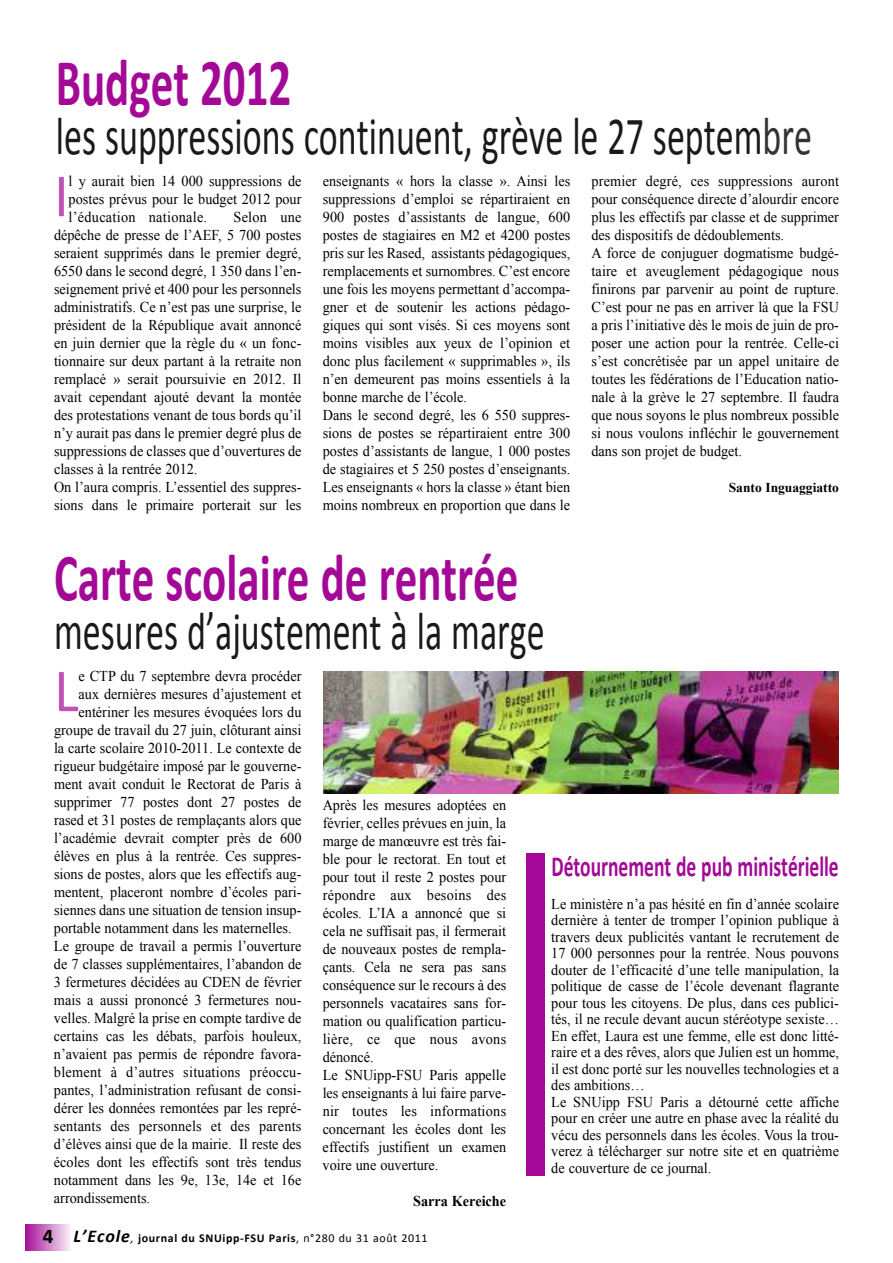
<style>
.page{position:relative;width:893px;height:1263px;background:#fff}
.page>*{position:absolute;margin:0;border:0;box-sizing:border-box;transform-origin:0 0}
.t1{font:700 67.5px "Calibri";color:#a30996;scale:.67 1}
.t2{font:61.8px "Calibri";color:#bf53b6;scale:.95 1}
.t3{font:54px "Calibri";color:#191919;scale:.67 1}
.t4{font:700 29.25px "Calibri";color:#a30996;scale:.67 1}
.t5{font:15px/18px "Times New Roman";color:#000;scale:.95 1}
.t6{font:15px "Times New Roman";letter-spacing:.02em;color:#000;scale:.95 1}
.t7{font:700 15px "Times New Roman";color:#000;scale:.95 1}
.t8{font:700 13.5px "Times New Roman";color:#000}
.t9{font:700 12px "Calibri";letter-spacing:.05em;color:#000}
.s1{color:#333}
.s2{font-size:21px}
.s3{font-style:italic;font-size:18px}
.s4{font-weight:400;font-style:italic}
.s5{font-weight:400}
</style>
<div class="page">
<div style="left:26px;top:1225px;width:45px;height:25px;background:linear-gradient(to right,#a7139a,#faf1f9)"></div>
<div style="left:323px;top:672px;width:516px;height:126px;background:linear-gradient(to right,#fff,#fff)"></div>
<img style="left:323px;top:672px;width:516px;height:121px">
<div style="left:526px;top:854px;width:18px;height:322px;background:#a30996"></div>
<h1 class="t1" style="left:56px;top:40px;width:353px">Budget 2012</h1>
<h3 class="t3" style="left:56px;top:103px;width:1130px">les suppressions continuent, grève le 27 septem<span class="s1">bre</span></h3>
<h2 class="t2" style="left:54px;top:157px;width:17px">I</h2>
<p class="t5" style="left:69px;top:172px;width:247px;text-align:justify">l y aurait bien 14 000 suppressions de postes prévus pour le budget 2012 pour l’éducation nationale.</p>
<p class="t5" style="left:323px;top:172px;width:262px">enseignants « hors la classe ». Ainsi les suppressions d’emploi se répartiraient en 900 postes d’assistants de langue, 600 postes de stagiaires en M2 et 4200 postes pris sur les Rased, assistants pédagogiques, remplacements et surnombres. C’est encore une fois les moyens permettant d’accompa&shy;gner et de soutenir les actions pédago&shy;giques qui sont visés. Si ces moyens sont moins visibles aux yeux de l’opinion et donc plus facilement « supprimables », ils n’en demeurent pas moins essentiels à la bonne marche de l’école.<br>Dans le second degré, les 6 550 suppres&shy;sions de postes se répartiraient entre 300 postes d’assistants de langue, 1 000 postes de stagiaires et 5 250 postes d’enseignants.<br>Les enseignants « hors la classe » étant bien moins nombreux en proportion que dans le</p>
<p class="t5" style="left:591px;top:172px;width:262px">premier degré, ces suppressions auront pour conséquence directe d’alourdir encore plus les effectifs par classe et de supprimer des dispositifs de dédoublements.<br>A force de conjuguer dogmatisme budgé&shy;taire et aveuglement pédagogique nous finirons par parvenir au point de rupture.<br>C’est pour ne pas en arriver là que la FSU a pris l’initiative dès le mois de juin de pro&shy;poser une action pour la rentrée. Celle-ci s’est concrétisée par un appel unitaire de toutes les fédérations de l’Education natio&shy;nale à la grève le 27 septembre. Il faudra que nous soyons le plus nombreux possible si nous voulons infléchir le gouvernement dans son projet de budget.</p>
<p class="t5" style="left:54px;top:208px;width:262px;text-indent:179px">Selon une dépêche de presse de l’AEF, 5 700 postes seraient supprimés dans le premier degré, 6550 dans le second degré, 1 350 dans l’en&shy;seignement privé et 400 pour les personnels administratifs. Ce n’est pas une surprise, le président de la République avait annoncé en juin dernier que la règle du « un fonc&shy;tionnaire sur deux partant à la retraite non remplacé » serait poursuivie en 2012. Il avait cependant ajouté devant la montée des protestations venant de tous bords qu’il n’y aurait pas dans le premier degré plus de suppressions de classes que d’ouvertures de classes à la rentrée 2012.<br>On l’aura compris. L’essentiel des suppres&shy;sions dans le primaire porterait sur les</p>
<p class="t8" style="left:729px;top:480px;width:112px">Santo Inguaggiatto</p>
<h1 class="t1" style="left:54px;top:535px;width:694px">Carte scolaire de rentrée</h1>
<h3 class="t3" style="left:54px;top:598px;width:734px">mesures d’ajustement à la marge</h3>
<h2 class="t2" style="left:54px;top:652px;width:27px">L</h2>
<p class="t5" style="left:79px;top:667px;width:236px">e CTP du 7 septembre devra procéder</p>
<p class="t5" style="left:79px;top:685px;width:236px">aux dernières mesures d’ajustement et</p>
<p class="t5" style="left:79px;top:703px;width:236px">entériner les mesures évoquées lors du</p>
<p class="t5" style="left:54px;top:721px;width:262px">groupe de travail du 27 juin, clôturant ainsi</p>
<p class="t5" style="left:54px;top:739px;width:262px">la carte scolaire 2010-2011. Le contexte de</p>
<p class="t5" style="left:54px;top:757px;width:262px">rigueur budgétaire imposé par le gouverne-</p>
<p class="t5" style="left:54px;top:775px;width:262px">ment avait conduit le Rectorat de Paris à</p>
<p class="t5" style="left:54px;top:793px;width:262px">supprimer 77 postes dont 27 postes de</p>
<p class="t5" style="left:54px;top:811px;width:262px">rased et 31 postes de remplaçants alors que</p>
<p class="t5" style="left:54px;top:829px;width:262px">l’académie devrait compter près de 600</p>
<p class="t5" style="left:54px;top:847px;width:262px">élèves en plus à la rentrée. Ces suppres-</p>
<p class="t5" style="left:54px;top:865px;width:262px">sions de postes, alors que les effectifs aug-</p>
<p class="t5" style="left:54px;top:883px;width:262px">mentent, placeront nombre d’écoles pari-</p>
<p class="t5" style="left:54px;top:901px;width:262px">siennes dans une situation de tension insup-</p>
<p class="t5" style="left:54px;top:919px;width:252px">portable notamment dans les maternelles.</p>
<p class="t5" style="left:54px;top:937px;width:262px">Le groupe de travail a permis l’ouverture</p>
<p class="t5" style="left:54px;top:955px;width:262px">de 7 classes supplémentaires, l’abandon de</p>
<p class="t5" style="left:54px;top:973px;width:262px">3 fermetures décidées au CDEN de février</p>
<p class="t5" style="left:54px;top:991px;width:262px">mais a aussi prononcé 3 fermetures nou-</p>
<p class="t5" style="left:54px;top:1009px;width:262px">velles. Malgré la prise en compte tardive de</p>
<p class="t5" style="left:54px;top:1027px;width:262px">certains cas les débats, parfois houleux,</p>
<p class="t5" style="left:54px;top:1045px;width:262px">n’avaient pas permis de répondre favora-</p>
<p class="t6" style="left:54px;top:1064px;width:262px">blement à d’autres situations préoccu-</p>
<p class="t5" style="left:54px;top:1081px;width:262px">pantes, l’administration refusant de consi-</p>
<p class="t5" style="left:54px;top:1099px;width:262px">dérer les données remontées par les repré-</p>
<p class="t5" style="left:54px;top:1117px;width:262px">sentants des personnels et des parents</p>
<p class="t5" style="left:54px;top:1135px;width:262px">d’élèves ainsi que de la mairie. Il reste des</p>
<p class="t5" style="left:54px;top:1153px;width:262px">écoles dont les effectifs sont très tendus</p>
<p class="t5" style="left:54px;top:1171px;width:262px">notamment dans les 9e, 13e, 14e et 16e</p>
<p class="t5" style="left:54px;top:1189px;width:103px">arrondissements.</p>
<p class="t5" style="left:323px;top:795px;width:195px">Après les mesures adoptées en février, celles prévues en juin, la marge de manœuvre est très fai&shy;ble pour le rectorat. En tout et pour tout il reste 2 postes pour répondre aux besoins des écoles. L’IA a annoncé que si cela ne suffisait pas, il fermerait de nouveaux postes de rempla&shy;çants. Cela ne sera pas sans conséquence sur le recours à des personnels vacataires sans for&shy;mation ou qualification particu&shy;lière, ce que nous avons dénoncé.<br>Le SNUipp-FSU Paris appelle les enseignants à lui faire parve&shy;nir toutes les informations concernant les écoles dont les effectifs justifient un examen voire une ouverture.</p>
<p class="t7" style="left:413px;top:1192px;width:99px">Sarra Kereiche</p>
<h3 class="t4" style="left:551px;top:848px;width:430px">Détournement de pub ministérielle</h3>
<p class="t5" style="left:551px;top:895px;width:304px;line-height:16.5px">Le ministère n’a pas hésité en fin d’année scolaire dernière à tenter de tromper l’opinion publique à travers deux publicités vantant le recrutement de 17 000 personnes pour la rentrée. Nous pouvons douter de l’efficacité d’une telle manipulation, la politique de casse de l’école devenant flagrante pour tous les citoyens. De plus, dans ces publici&shy;tés, il ne recule devant aucun stéréotype sexiste… En effet, Laura est une femme, elle est donc litté&shy;raire et a des rêves, alors que Julien est un homme, il est donc porté sur les nouvelles technologies et a des ambitions…<br>Le SNUipp FSU Paris a détourné cette affiche pour en créer une autre en phase avec la réalité du vécu des personnels dans les écoles. Vous la trou&shy;verez à télécharger sur notre site et en quatrième de couverture de ce journal.</p>
<p class="t9" style="left:43px;top:1231px;width:386px"><span class="s2">4</span> <span class="s3">L’Ecole</span><span class="s4">,</span> journal du SNUipp-FSU Paris<span class="s5">, n°280 du 31 août 2011</span></p>
</div>
